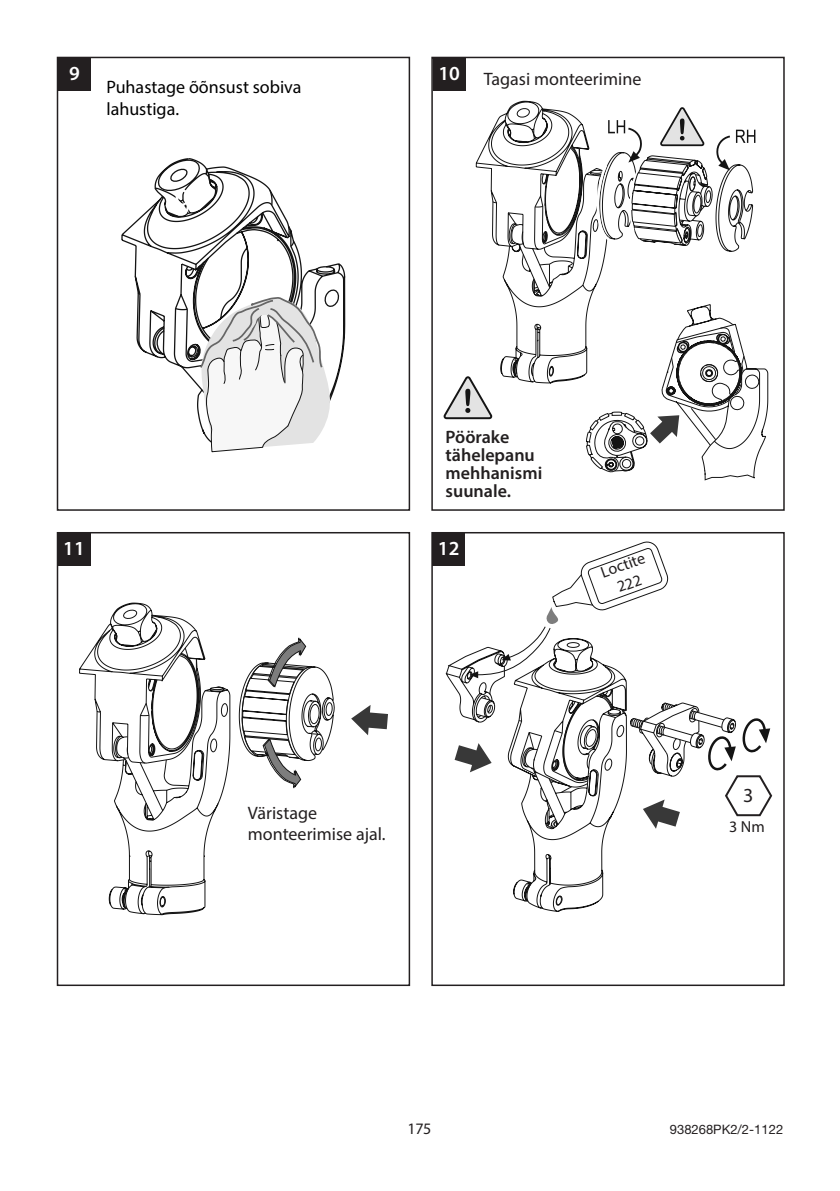
<style>
.page{position:relative;width:840px;height:1191px;background:#fff}
.page>*{position:absolute;margin:0;border:0;box-sizing:border-box;transform-origin:0 0}
.MG-Assembly_Box__Aut{font:600 20px "Myriad Pro";color:#fff}
.t1{font:20px "Myriad Pro";color:#231f20}
.MG-Body_Text_L{font:18px/21.6px "Myriad Pro";color:#231f20}
.MG-Warning_FLUSH_9pt{font:600 18px/18px "Myriad Pro";color:#231f20}
.MG-Body_Text_L-2{font:18px/21.6px "Myriad Pro";color:#000001}
.MG-Label_C{font:16px/19.2px "Myriad Pro";color:#211d1e;text-align:center}
.t2{font:16px "Myriad Pro";color:#231f20}
.t3{font:13px "Helvetica Neue";color:#231f20}
</style>
<div class="page">
<svg style="left:121px;top:220px;width:225px;height:122px"></svg>
<svg style="left:137px;top:158px;width:208px;height:230px"></svg>
<svg style="left:197px;top:296px;width:138px;height:156px"></svg>
<svg style="left:175px;top:189px;width:14px;height:26px"></svg>
<svg style="left:475px;top:100px;width:104px;height:92px"></svg>
<svg style="left:491px;top:121px;width:265px;height:329px"></svg>
<svg style="left:716px;top:130px;width:39px;height:40px"></svg>
<svg style="left:531px;top:120px;width:110px;height:175px"></svg>
<svg style="left:587px;top:304px;width:181px;height:177px"></svg>
<svg style="left:142px;top:670px;width:193px;height:245px"></svg>
<svg style="left:79px;top:602px;width:244px;height:312px"></svg>
<svg style="left:262px;top:737px;width:39px;height:52px"></svg>
<svg style="left:267px;top:636px;width:39px;height:52px"></svg>
<svg style="left:351px;top:705px;width:37px;height:30px"></svg>
<svg style="left:445px;top:654px;width:30px;height:119px"></svg>
<svg style="left:475px;top:678px;width:255px;height:222px"></svg>
<svg style="left:454px;top:743px;width:37px;height:29px"></svg>
<svg style="left:520px;top:693px;width:179px;height:219px"></svg>
<svg style="left:443px;top:375px;width:50px;height:45px"></svg>
<svg style="left:659px;top:107px;width:46px;height:40px"></svg>
<svg style="left:469px;top:541px;width:198px;height:137px"></svg>
<svg style="left:707px;top:718px;width:66px;height:99px"></svg>
<div style="left:57px;top:57px;width:353px;height:454px;border:2px solid #231f20"></div>
<div style="left:58px;top:58px;width:33px;height:33px;background:#231f20"></div>
<div style="left:431px;top:57px;width:353px;height:454px;border:2px solid #231f20"></div>
<div style="left:57px;top:532px;width:353px;height:454px;border:2px solid #231f20"></div>
<div style="left:58px;top:533px;width:32px;height:32px;background:#231f20"></div>
<div style="left:431px;top:532px;width:353px;height:454px;border:2px solid #231f20"></div>
<div style="left:432px;top:533px;width:33px;height:32px;background:#231f20"></div>
<div style="left:432px;top:58px;width:33px;height:33px;background:#231f20"></div>
<h1 class="MG-Assembly_Box__Aut" style="left:69px;top:61px;width:12px">9</h1>
<p class="MG-Body_Text_L-2" style="left:106px;top:76px;width:196px">Puhastage õõnsust sobiva lahustiga.</p>
<h1 class="MG-Assembly_Box__Aut" style="left:438px;top:61px;width:23px">10</h1>
<p class="MG-Body_Text_L" style="left:483px;top:68px;width:159px">Tagasi monteerimine</p>
<p class="MG-Warning_FLUSH_9pt" style="left:445px;top:427px;width:98px">Pöörake tähelepanu mehhanismi suunale.</p>
<h1 class="MG-Assembly_Box__Aut" style="left:63px;top:535px;width:23px">11</h1>
<h1 class="MG-Assembly_Box__Aut" style="left:437px;top:535px;width:23px">12</h1>
<p class="MG-Label_C" style="left:597px;top:563px;width:47px;rotate:-20deg">Loctite<br>222</p>
<p class="MG-Body_Text_L" style="left:248px;top:801px;width:139px">Väristage monteerimise ajal.</p>
<p class="t1" style="left:742px;top:782px;width:12px">3</p>
<p class="MG-Label_C" style="left:728px;top:816px;width:37px">3 Nm</p>
<p class="t2" style="left:407px;top:1118px;width:25px">175</p>
<p class="t3" style="left:669px;top:1121px;width:115px">938268PK2/2-1122</p>
</div>
